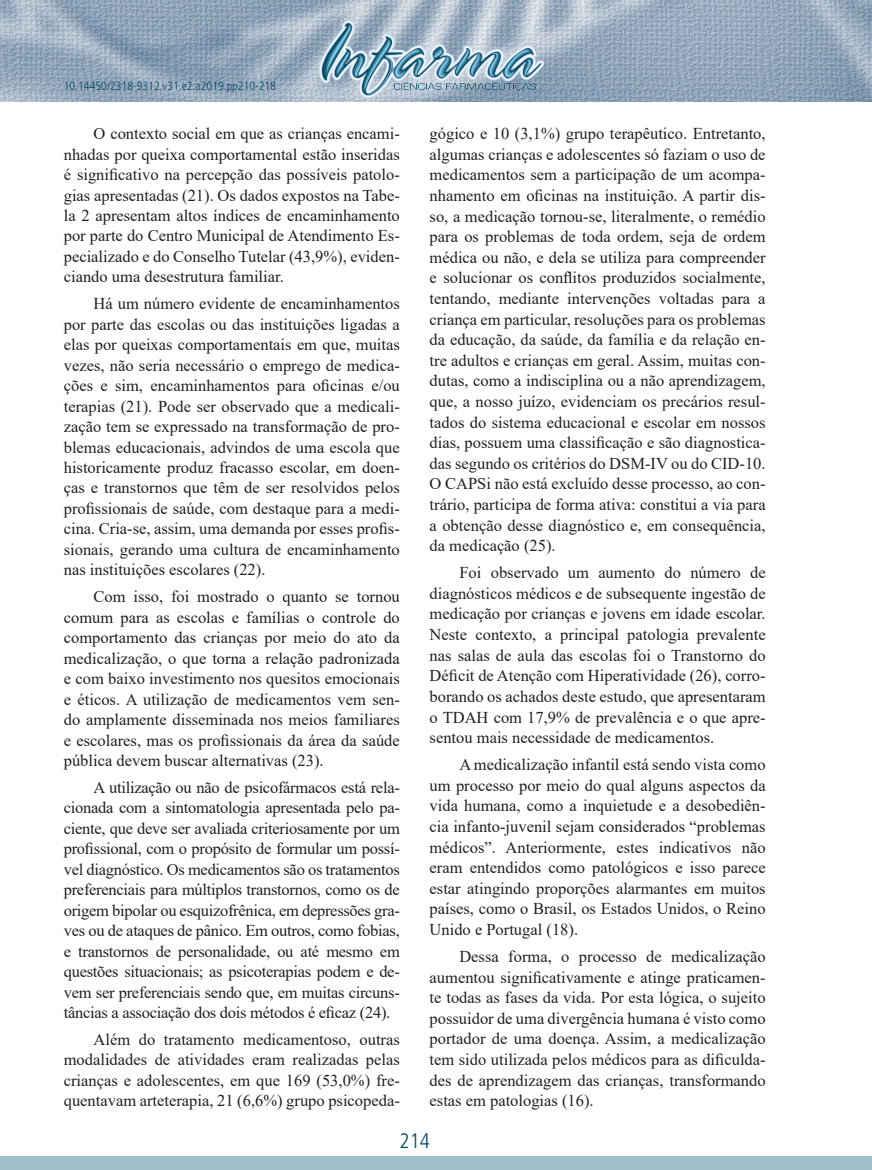
<style>
.page{position:relative;width:872px;height:1170px;background:#fff}
.page>*{position:absolute;margin:0;border:0;box-sizing:border-box;transform-origin:0 0}
.t1{font:300 condensed 21px "Frutiger";color:#004766}
.t2{font:16.5px/20.5px "Times New Roman";color:#231f20;text-align:justify}
.t3{font:300 condensed 12px "Frutiger";color:#004766}
</style>
<div class="page">
<img style="left:0;top:0;width:872px;height:101px">
<div style="left:0;top:1155px;width:872px;height:14px;background:#9ebfc9"></div>
<img style="left:319px;top:20px;width:225px;height:77px">
<p class="t3" style="left:64px;top:79px;width:214px">10.14450/2318-9312.v31.e2.a2019.pp210-218</p>
<p class="t2" style="left:64px;top:123px;width:337px;text-indent:30px">O contexto social em que as crianças encami&shy;nhadas por queixa comportamental estão inseridas é significativo na percepção das possíveis patolo&shy;gias apresentadas (21). Os dados expostos na Tabe&shy;la 2 apresentam altos índices de encaminhamento por parte do Centro Municipal de Atendimento Es&shy;pecializado e do Conselho Tutelar (43,9%), eviden&shy;ciando uma desestrutura familiar.</p>
<p class="t2" style="left:64px;top:293px;width:337px;text-indent:30px">Há um número evidente de encaminhamentos por parte das escolas ou das instituições ligadas a elas por queixas comportamentais em que, muitas vezes, não seria necessário o emprego de medica&shy;ções e sim, encaminhamentos para oficinas e/ou terapias (21). Pode ser observado que a medicali&shy;zação tem se expressado na transformação de pro&shy;blemas educacionais, advindos de uma escola que historicamente produz fracasso escolar, em doen&shy;ças e transtornos que têm de ser resolvidos pelos profissionais de saúde, com destaque para a medi&shy;cina. Cria-se, assim, uma demanda por esses profis&shy;sionais, gerando uma cultura de encaminhamento nas instituições escolares (22).</p>
<p class="t2" style="left:64px;top:586px;width:337px;text-indent:30px">Com isso, foi mostrado o quanto se tornou comum para as escolas e famílias o controle do comportamento das crianças por meio do ato da medicalização, o que torna a relação padronizada e com baixo investimento nos quesitos emocionais e éticos. A utilização de medicamentos vem sen&shy;do amplamente disseminada nos meios familiares e escolares, mas os profissionais da área da saúde pública devem buscar alternativas (23).</p>
<p class="t2" style="left:64px;top:776px;width:337px;text-indent:30px">A utilização ou não de psicofármacos está rela&shy;cionada com a sintomatologia apresentada pelo pa&shy;ciente, que deve ser avaliada criteriosamente por um profissional, com o propósito de formular um possí&shy;vel diagnóstico. Os medicamentos são os tratamentos preferenciais para múltiplos transtornos, como os de origem bipolar ou esquizofrênica, em depressões gra&shy;ves ou de ataques de pânico. Em outros, como fobias, e transtornos de personalidade, ou até mesmo em questões situacionais; as psicoterapias podem e de&shy;vem ser preferenciais sendo que, em muitas circuns&shy;tâncias a associação dos dois métodos é eficaz (24).</p>
<p class="t2" style="left:64px;top:1028px;width:337px;text-indent:30px">Além do tratamento medicamentoso, outras modalidades de atividades eram realizadas pelas crianças e adolescentes, em que 169 (53,0%) fre&shy;quentavam arteterapia, 21 (6,6%) grupo psicopeda-</p>
<p class="t2" style="left:429px;top:123px;width:337px">gógico e 10 (3,1%) grupo terapêutico. Entretanto, algumas crianças e adolescentes só faziam o uso de medicamentos sem a participação de um acompa&shy;nhamento em oficinas na instituição. A partir dis&shy;so, a medicação tornou-se, literalmente, o remédio para os problemas de toda ordem, seja de ordem médica ou não, e dela se utiliza para compreender e solucionar os conflitos produzidos socialmente, tentando, mediante intervenções voltadas para a criança em particular, resoluções para os problemas da educação, da saúde, da família e da relação en&shy;tre adultos e crianças em geral. Assim, muitas con&shy;dutas, como a indisciplina ou a não aprendizagem, que, a nosso juízo, evidenciam os precários resul&shy;tados do sistema educacional e escolar em nossos dias, possuem uma classificação e são diagnostica&shy;das segundo os critérios do DSM-IV ou do CID-10.<br>O CAPSi não está excluído desse processo, ao con&shy;trário, participa de forma ativa: constitui a via para a obtenção desse diagnóstico e, em consequência, da medicação (25).</p>
<p class="t2" style="left:429px;top:562px;width:337px;text-indent:30px">Foi observado um aumento do número de diagnósticos médicos e de subsequente ingestão de medicação por crianças e jovens em idade escolar.<br>Neste contexto, a principal patologia prevalente nas salas de aula das escolas foi o Transtorno do Déficit de Atenção com Hiperatividade (26), corro&shy;borando os achados deste estudo, que apresentaram o TDAH com 17,9% de prevalência e o que apre&shy;sentou mais necessidade de medicamentos.</p>
<p class="t2" style="left:429px;top:753px;width:337px;text-indent:30px">A medicalização infantil está sendo vista como um processo por meio do qual alguns aspectos da vida humana, como a inquietude e a desobediên&shy;cia infanto-juvenil sejam considerados “problemas médicos”. Anteriormente, estes indicativos não eram entendidos como patológicos e isso parece estar atingindo proporções alarmantes em muitos países, como o Brasil, os Estados Unidos, o Reino Unido e Portugal (18).</p>
<p class="t2" style="left:429px;top:945px;width:337px;text-indent:30px">Dessa forma, o processo de medicalização aumentou significativamente e atinge praticamen&shy;te todas as fases da vida. Por esta lógica, o sujeito possuidor de uma divergência humana é visto como portador de uma doença. Assim, a medicalização tem sido utilizada pelos médicos para as dificulda&shy;des de aprendizagem das crianças, transformando estas em patologias (16).</p>
<p class="t1" style="left:399px;top:1128px;width:32px">214</p>
</div>
